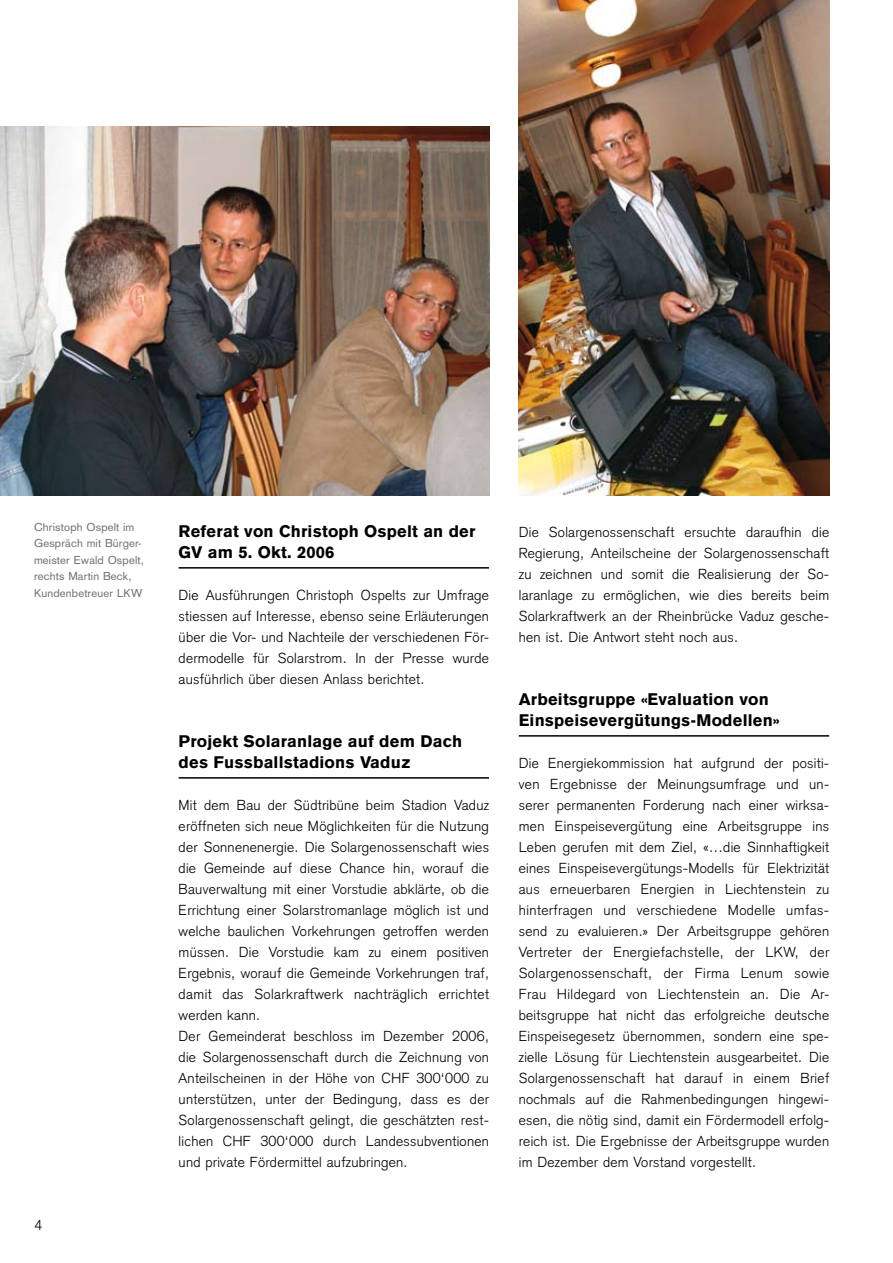
<style>
.page{position:relative;width:893px;height:1263px;background:#fff}
.page>*{position:absolute;margin:0;border:0;box-sizing:border-box;transform-origin:0 0}
.t1{font:900 16.5px/21px "Akzidenz Grotesk";letter-spacing:.01em;color:#000}
.t2{font:300 14.25px/21px "Akzidenz Grotesk";letter-spacing:.02em;color:#000;text-align:justify}
.t3{font:11.25px/16.5px "Akzidenz Grotesk";letter-spacing:.015em;color:#707173}
</style>
<div class="page">
<img style="left:0;top:126px;width:489px;height:369px">
<img style="left:519px;top:0;width:310px;height:495px">
<hr style="left:179px;top:567px;width:310px;height:2px;background:#000">
<hr style="left:179px;top:777px;width:310px;height:2px;background:#000">
<hr style="left:519px;top:735px;width:310px;height:2px;background:#000">
<p class="t3" style="left:34px;top:518px;width:111px">Christoph Ospelt im<br>Gespräch mit Bürger&shy;meister Ewald Ospelt, rechts Martin Beck,<br>Kundenbetreuer LKW</p>
<p class="t1" style="left:179px;top:521px;width:299px">Referat von Christoph Ospelt an der<br>GV am 5. Okt. 2006</p>
<p class="t2" style="left:179px;top:585px;width:312px">Die Ausführungen Christoph Ospelts zur Umfrage stiessen auf Interesse, ebenso seine Erläuterungen über die Vor- und Nachteile der verschiedenen För&shy;dermodelle für Solarstrom. In der Presse wurde ausführlich über diesen Anlass berichtet.</p>
<p class="t1" style="left:179px;top:731px;width:285px">Projekt Solaranlage auf dem Dach des Fussballstadions Vaduz</p>
<p class="t2" style="left:179px;top:795px;width:312px;text-align:left">Mit dem Bau der Südtribüne beim Stadion Vaduz eröffneten sich neue Möglichkeiten für die Nutzung der Sonnenenergie. Die Solargenossenschaft wies die Gemeinde auf diese Chance hin, worauf die Bauverwaltung mit einer Vorstudie abklärte, ob die Errichtung einer Solarstromanlage möglich ist und welche baulichen Vorkehrungen getroffen werden müssen. Die Vorstudie kam zu einem positiven Ergebnis, worauf die Gemeinde Vorkehrungen traf, damit das Solarkraftwerk nachträglich errichtet werden kann.<br>Der Gemeinderat beschloss im Dezember 2006, die Solargenossenschaft durch die Zeichnung von Anteilscheinen in der Höhe von CHF 300‘000 zu unterstützen, unter der Bedingung, dass es der Solargenossenschaft gelingt, die geschätzten rest&shy;lichen CHF 300‘000 durch Landessubventionen und private Fördermittel aufzubringen.</p>
<p class="t2" style="left:519px;top:522px;width:312px">Die Solargenossenschaft ersuchte daraufhin die Regierung, Anteilscheine der Solargenossenschaft zu zeichnen und somit die Realisierung der So&shy;laranlage zu ermöglichen, wie dies bereits beim Solarkraftwerk an der Rheinbrücke Vaduz gesche&shy;hen ist. Die Antwort steht noch aus.</p>
<p class="t1" style="left:519px;top:689px;width:262px">Arbeitsgruppe «Evaluation von<br>Einspeisevergütungs-Modellen»</p>
<p class="t2" style="left:519px;top:753px;width:312px">Die Energiekommission hat aufgrund der positi&shy;ven Ergebnisse der Meinungsumfrage und un&shy;serer permanenten Forderung nach einer wirksa&shy;men Einspeisevergütung eine Arbeitsgruppe ins Leben gerufen mit dem Ziel, «…die Sinnhaftigkeit eines Einspeisevergütungs-Modells für Elektrizität aus erneuerbaren Energien in Liechtenstein zu hinterfragen und verschiedene Modelle umfas&shy;send zu evaluieren.» Der Arbeitsgruppe gehören Vertreter der Energiefachstelle, der LKW, der Solargenossenschaft, der Firma Lenum sowie Frau Hildegard von Liechtenstein an. Die Ar&shy;beitsgruppe hat nicht das erfolgreiche deutsche Einspeisegesetz übernommen, sondern eine spe&shy;zielle Lösung für Liechtenstein ausgearbeitet. Die Solargenossenschaft hat darauf in einem Brief nochmals auf die Rahmenbedingungen hingewi&shy;esen, die nötig sind, damit ein Fördermodell erfolg&shy;reich ist. Die Ergebnisse der Arbeitsgruppe wurden im Dezember dem Vorstand vorgestellt.</p>
</div>
